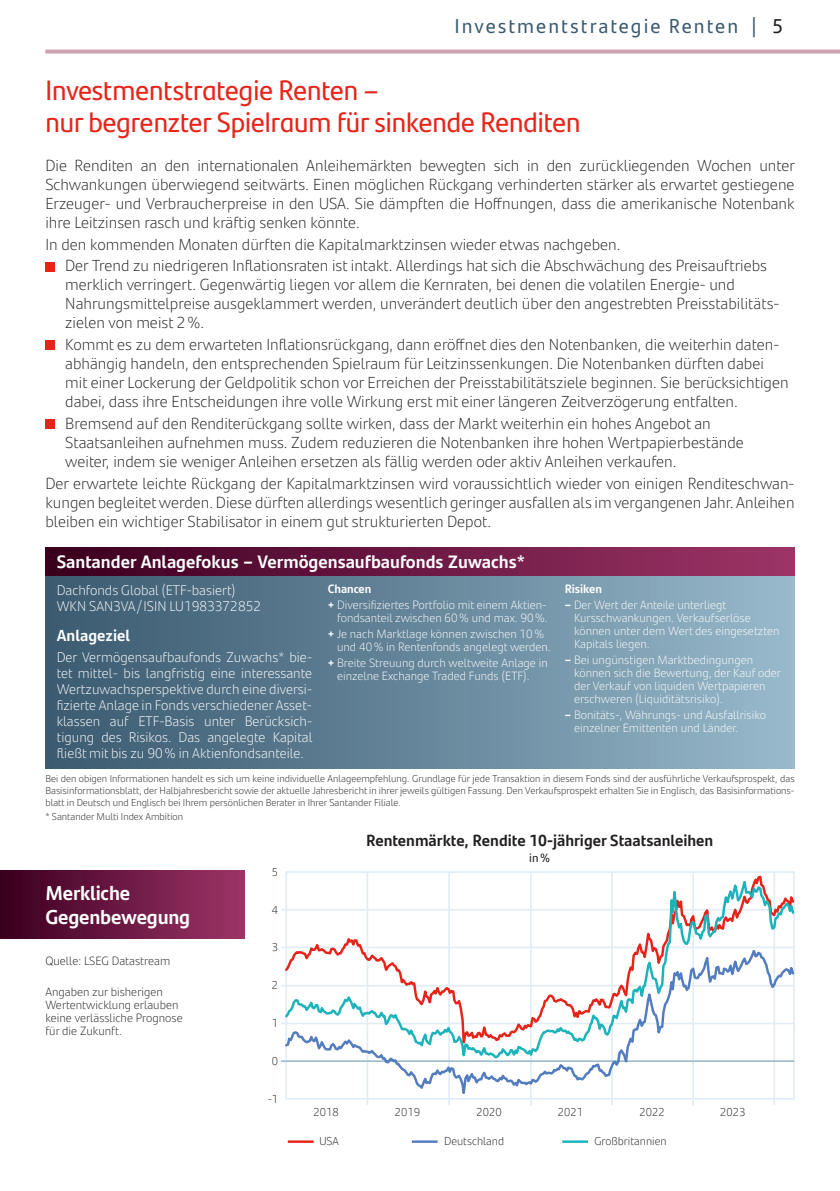
<style>
.page{position:relative;width:840px;height:1191px;background:#fff}
.page>*{position:absolute;margin:0;border:0;box-sizing:border-box;transform-origin:0 0}
.t1{font:28px/32px "Santander Headline";color:#e72419}
.t2{font:20px "Santander Text";letter-spacing:.1em;color:#3c5b70}
.t3{font:700 20px/24px "Santander Text";letter-spacing:-.01em;color:#fff}
.t4{font:700 18px "Santander Text";color:#fff}
.t5{font:300 16px/19px "Santander Text";color:#231f20}
.t6{font:700 16px "Santander Text";color:#231f20}
.t7{font:700 16px "Santander Text";color:#fff}
.t8{font:300 14px/16px "Santander Text";color:#fff}
.t9{font:300 12px/13px "Santander Text";color:#fff}
.t10{font:300 12px/13px "Santander Text";color:#231f20}
.t11{font:700 12px "Santander Text";color:#fff}
.t12{font:12px "Santander Text";color:#231f20}
.t13{font:300 11.4px "Santander Text";color:#231f20}
.t14{font:300 10px/12px "Santander Text";color:#231f20;text-align:justify}
.s1{color:#231f20}
.s2{font-weight:700}
</style>
<div class="page">
<div style="left:45px;top:575px;width:749px;height:193px;background:linear-gradient(to right,#39586e,#97b7ca)"></div>
<div style="left:45px;top:547px;width:749px;height:28px;background:linear-gradient(to right,#3a001e,#9d3568)"></div>
<div style="left:0;top:870px;width:244px;height:68px;background:linear-gradient(to right,#3a001f,#9d3467)"></div>
<svg style="left:45px;top:50px;width:794px;height:4px;background:#d3acb9"></svg>
<div style="left:45px;top:261px;width:10px;height:10px;background:#e72419"></div>
<div style="left:45px;top:340px;width:10px;height:10px;background:#e72419"></div>
<div style="left:45px;top:419px;width:10px;height:10px;background:#e72419"></div>
<hr style="left:289px;top:1140px;width:23px;height:2px;background:#e72419">
<hr style="left:413px;top:1140px;width:23px;height:2px;background:#537dbf">
<hr style="left:563px;top:1140px;width:23px;height:2px;background:#1cb3bb">
<hr style="left:281px;top:909px;width:512px;height:1px;background:#e1edf6">
<hr style="left:281px;top:946px;width:512px;height:2px;background:#e1edf6">
<hr style="left:281px;top:985px;width:512px;height:1px;background:#e1edf6">
<hr style="left:281px;top:1022px;width:512px;height:2px;background:#e1edf6">
<hr style="left:281px;top:1060px;width:512px;height:2px;background:#9cbcce">
<svg style="left:285px;top:1072px;width:510px;height:33px"></svg>
<svg style="left:283px;top:871px;width:512px;height:201px"></svg>
<p class="t2" style="left:454px;top:11px;width:330px">Investmentstrategie Renten | <span class="s1">5</span></p>
<h1 class="t1" style="left:45px;top:73px;width:536px">Investmentstrategie Renten –<br>nur begrenzter Spielraum für sinkende Renditen</h1>
<p class="t5" style="left:45px;top:155px;width:750px;text-align:justify">Die Renditen an den internationalen Anleihemärkten bewegten sich in den zurückliegenden Wochen unter Schwankungen überwiegend seitwärts. Einen möglichen Rückgang verhinderten stärker als erwartet gestiegene Erzeuger- und Verbraucherpreise in den USA. Sie dämpften die Hoffnungen, dass die amerikanische Notenbank ihre Leitzinsen rasch und kräftig senken könnte.</p>
<p class="t5" style="left:65px;top:232px;width:703px;line-height:21.8px;text-indent:-20px">In den kommenden Monaten dürften die Kapitalmarktzinsen wieder etwas nachgeben.<br>Der Trend zu niedrigeren Inflationsraten ist intakt. Allerdings hat sich die Abschwächung des Preisauftriebs</p>
<p class="t5" style="left:65px;top:275px;width:715px">merklich verringert. Gegenwärtig liegen vor allem die Kernraten, bei denen die volatilen Energie- und<br>Nahrungsmittelpreise ausgeklammert werden, unverändert deutlich über den angestrebten Preisstabilitäts&shy;zielen von meist 2%.</p>
<p class="t5" style="left:65px;top:334px;width:724px">Kommt es zu dem erwarteten Inflationsrückgang, dann eröffnet dies den Notenbanken, die weiterhin daten&shy;abhängig handeln, den entsprechenden Spielraum für Leitzinssenkungen. Die Notenbanken dürften dabei mit einer Lockerung der Geldpolitik schon vor Erreichen der Preisstabilitätsziele beginnen. Sie berücksichtigen dabei, dass ihre Entscheidungen ihre volle Wirkung erst mit einer längeren Zeitverzögerung entfalten.</p>
<p class="t5" style="left:65px;top:413px;width:679px">Bremsend auf den Renditerückgang sollte wirken, dass der Markt weiterhin ein hohes Angebot an<br>Staatsanleihen aufnehmen muss. Zudem reduzieren die Notenbanken ihre hohen Wertpapierbestände weiter, indem sie weniger Anleihen ersetzen als fällig werden oder aktiv Anleihen verkaufen.</p>
<p class="t5" style="left:45px;top:473px;width:750px;text-align:justify">Der erwartete leichte Rückgang der Kapitalmarktzinsen wird voraussichtlich wieder von einigen Renditeschwan&shy;kungen begleitet werden. Diese dürften allerdings wesentlich geringer ausfallen als im vergangenen Jahr. Anleihen bleiben ein wichtiger Stabilisator in einem gut strukturierten Depot.</p>
<p class="t4" style="left:57px;top:547px;width:469px">Santander Anlagefokus – Vermögensaufbaufonds Zuwachs*</p>
<p class="t9" style="left:327px;top:580px;width:220px;line-height:15.8px"><span class="s2">Chancen<br>+</span> Diversifiziertes Portfolio mit einem Aktien-</p>
<p class="t9" style="left:327px;top:609px;width:221px;line-height:15.8px;text-indent:9px">fondsanteil zwischen 60% und max. 90%. <span class="s2">+</span> Je nach Marktlage können zwischen 10%</p>
<p class="t9" style="left:327px;top:638px;width:224px;line-height:15.8px;text-align:right">und 40% in Rentenfonds angelegt werden. <span class="s2">+</span> Breite Streuung durch weltweite Anlage in</p>
<p class="t9" style="left:337px;top:668px;width:194px">einzelne Exchange Traded Funds (ETF).</p>
<p class="t8" style="left:57px;top:581px;width:206px">Dachfonds Global (ETF-basiert)<br>WKN SAN3VA/ISIN LU1983372852</p>
<p class="t7" style="left:57px;top:622px;width:75px">Anlageziel</p>
<p class="t8" style="left:57px;top:648px;width:257px;text-align:justify">Der Vermögensaufbaufonds Zuwachs* bie&shy;tet mittel- bis langfristig eine interessante Wertzuwachsperspektive durch eine diversi&shy;fizierte Anlage in Fonds verschiedener Asset&shy;klassen auf ETF-Basis unter Berücksich&shy;tigung des Risikos. Das angelegte Kapital fließt mit bis zu 90% in Aktienfondsanteile.</p>
<p class="t11" style="left:564px;top:579px;width:39px">Risiken</p>
<p class="t9" style="left:573px;top:598px;width:207px;text-indent:-9px"><span class="s2">–</span> Der Wert der Anteile unterliegt<br>Kursschwankungen. Verkaufserlöse können unter dem Wert des eingesetzten<br>Kapitals liegen.</p>
<p class="t9" style="left:573px;top:652px;width:208px;text-indent:-9px"><span class="s2">–</span> Bei ungünstigen Marktbedingungen können sich die Bewertung, der Kauf oder der Verkauf von liquiden Wertpapieren erschweren (Liquiditätsrisiko).</p>
<p class="t9" style="left:573px;top:707px;width:193px;text-indent:-9px"><span class="s2">–</span> Bonitäts-, Währungs- und Ausfallrisiko einzelner Emittenten und Länder.</p>
<p class="t14" style="left:45px;top:771px;width:750px">Bei den obigen Informationen handelt es sich um keine individuelle Anlageempfehlung. Grundlage für jede Transaktion in diesem Fonds sind der ausführliche Verkaufsprospekt, das Basisinformationsblatt, der Halbjahresbericht sowie der aktuelle Jahresbericht in ihrer jeweils gültigen Fassung. Den Verkaufsprospekt erhalten Sie in Englisch, das Basisinformations&shy;blatt in Deutsch und Englisch bei Ihrem persönlichen Berater in Ihrer Santander Filiale.</p>
<p class="t14" style="left:45px;top:810px;width:139px">* Santander Multi Index Ambition</p>
<p class="t3" style="left:45px;top:879px;width:146px">Merkliche<br>Gegenbewegung</p>
<p class="t10" style="left:45px;top:953px;width:126px">Quelle: LSEG Datastream</p>
<p class="t10" style="left:45px;top:985px;width:139px">Angaben zur bisherigen<br>Wertentwicklung erlauben keine verlässliche Prognose für die Zukunft.</p>
<p class="t13" style="left:272px;top:863px;width:8px">5</p>
<p class="t13" style="left:272px;top:901px;width:8px">4</p>
<p class="t13" style="left:272px;top:938px;width:8px">3</p>
<p class="t13" style="left:272px;top:976px;width:8px">2</p>
<p class="t13" style="left:272px;top:1014px;width:8px">1</p>
<p class="t13" style="left:272px;top:1052px;width:8px">0</p>
<p class="t13" style="left:267px;top:1090px;width:12px">-1</p>
<p class="t6" style="left:366px;top:828px;width:348px">Rentenmärkte, Rendite 10-jähriger Staatsanleihen</p>
<p class="t12" style="left:529px;top:848px;width:22px">in%</p>
<p class="t13" style="left:313px;top:1103px;width:27px">2018</p>
<p class="t13" style="left:394px;top:1103px;width:27px">2019</p>
<p class="t13" style="left:476px;top:1103px;width:27px">2020</p>
<p class="t13" style="left:557px;top:1103px;width:27px">2021</p>
<p class="t13" style="left:639px;top:1103px;width:27px">2022</p>
<p class="t13" style="left:719px;top:1103px;width:27px">2023</p>
<p class="t13" style="left:319px;top:1132px;width:21px">USA</p>
<p class="t13" style="left:444px;top:1132px;width:61px">Deutschland</p>
<p class="t13" style="left:594px;top:1132px;width:74px">Großbritannien</p>
</div>
